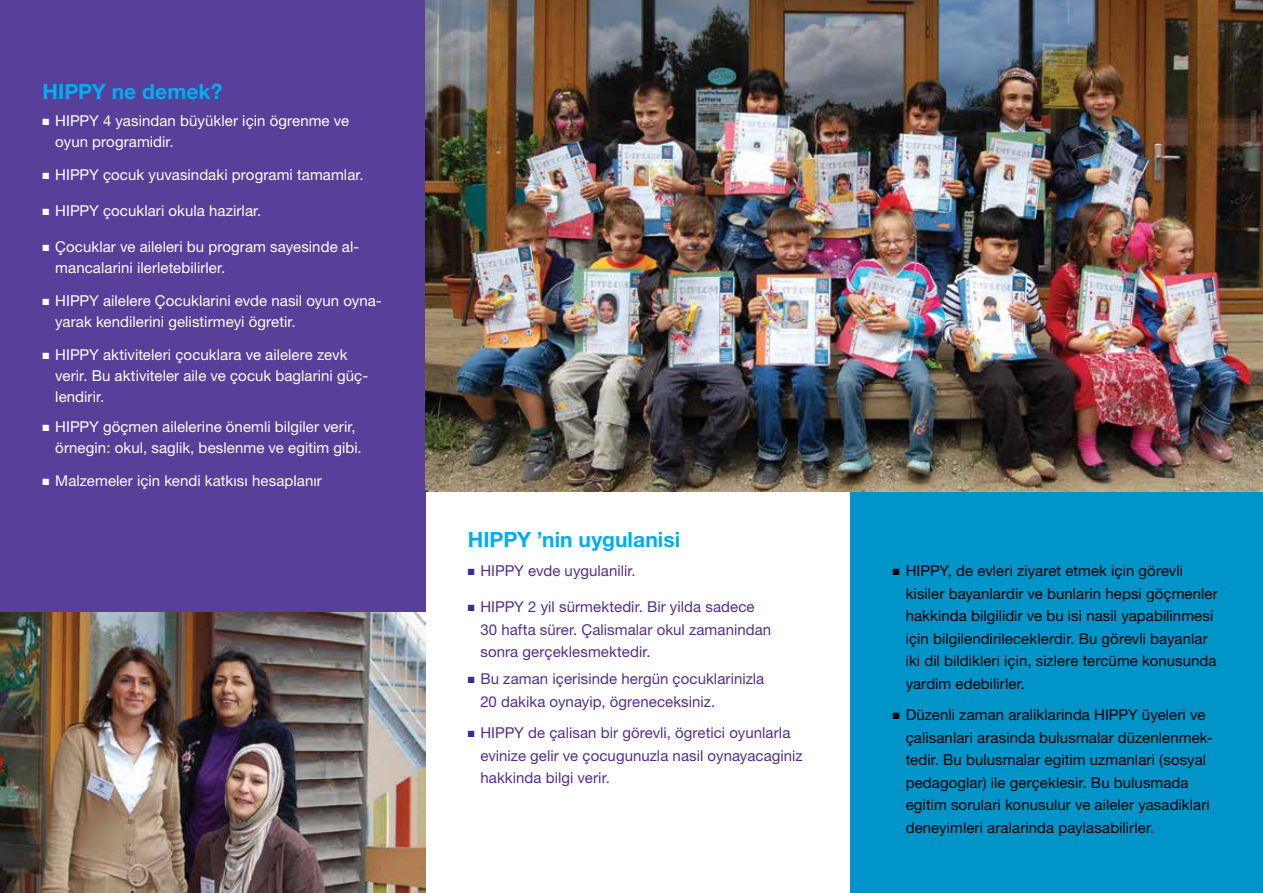
<style>
.page{position:relative;width:1263px;height:893px;background:#fff}
.page>*{position:absolute;margin:0;border:0;box-sizing:border-box;transform-origin:0 0}
.t1{font:700 21px "Helvetica Neue";letter-spacing:.005em;color:#00aeef}
.t2{font:15px/21px "Helvetica Neue";letter-spacing:.005em;color:#fff}
.t3{font:15px/22.5px "Helvetica Neue";letter-spacing:.005em;color:#000}
.t4{font:15px/22.5px "Helvetica Neue";letter-spacing:.005em;color:#552e8a}
.s1{color:#2e3092}
</style>
<div class="page">
<div style="left:850px;top:491px;width:413px;height:402px;background:#0094c9"></div>
<div style="left:0;top:0;width:425px;height:612px;background:#583f99"></div>
<img style="left:425px;top:0;width:838px;height:491px">
<img style="left:0;top:612px;width:425px;height:281px">
<h1 class="t1" style="left:43px;top:79px;width:182px">HIPPY ne demek?</h1>
<p class="t2" style="left:55px;top:110px;width:295px;text-indent:-13px">■ HIPPY 4 yasindan büyükler için ögrenme ve oyun programidir.</p>
<p class="t2" style="left:43px;top:164px;width:323px">■ HIPPY çocuk yuvasindaki programi tamamlar.</p>
<p class="t2" style="left:43px;top:200px;width:220px">■ HIPPY çocuklari okula hazirlar.</p>
<p class="t2" style="left:55px;top:236px;width:306px;text-indent:-13px">■ Çocuklar ve aileleri bu program sayesinde al&shy;mancalarini ilerletebilirler.</p>
<p class="t2" style="left:55px;top:290px;width:328px;text-indent:-13px">■ HIPPY ailelere Çocuklarini evde nasil oyun oyna&shy;yarak kendilerini gelistirmeyi ögretir.</p>
<p class="t2" style="left:55px;top:344px;width:314px;text-indent:-13px">■ HIPPY aktiviteleri çocuklara ve ailelere zevk verir. Bu aktiviteler aile ve çocuk baglarini güç&shy;lendirir.</p>
<p class="t2" style="left:55px;top:416px;width:308px;text-indent:-13px">■ HIPPY göçmen ailelerine önemli bilgiler verir, örnegin: okul, saglik, beslenme ve egitim gibi.</p>
<p class="t2" style="left:43px;top:470px;width:281px">■ Malzemeler için kendi katkısı hesaplanır</p>
<h1 class="t1" style="left:468px;top:526px;width:214px">HIPPY ’nin uygulanisi</h1>
<p class="t4" style="left:468px;top:559px;width:169px"><span class="s1">■</span> HIPPY evde uygulanilir.</p>
<p class="t4" style="left:480px;top:595px;width:292px;text-indent:-13px"><span class="s1">■</span> HIPPY 2 yil sürmektedir. Bir yilda sadece<br>30 hafta sürer. Çalismalar okul zamanindan sonra gerçeklesmektedir.</p>
<p class="t4" style="left:480px;top:667px;width:285px;text-indent:-13px"><span class="s1">■</span> Bu zaman içerisinde hergün çocuklarinizla<br>20 dakika oynayip, ögreneceksiniz.</p>
<p class="t4" style="left:480px;top:721px;width:324px;text-indent:-13px"><span class="s1">■</span> HIPPY de çalisan bir görevli, ögretici oyunlarla evinize gelir ve çocugunuzla nasil oynayacaginiz hakkinda bilgi verir.</p>
<p class="t3" style="left:906px;top:559px;width:314px;text-indent:-13px">■ HIPPY‚ de evleri ziyaret etmek için görevli kisiler bayanlardir ve bunlarin hepsi göçmenler hakkinda bilgilidir ve bu isi nasil yapabilinmesi için bilgilendirileceklerdir. Bu görevli bayanlar iki dil bildikleri için, sizlere tercüme konusunda yardim edebilirler.</p>
<p class="t3" style="left:906px;top:703px;width:309px;text-indent:-13px">■ Düzenli zaman araliklarinda HIPPY üyeleri ve çalisanlari arasinda bulusmalar düzenlenmek&shy;tedir. Bu bulusmalar egitim uzmanlari (sosyal pedagoglar) ile gerçeklesir. Bu bulusmada egitim sorulari konusulur ve aileler yasadiklari deneyimleri aralarinda paylasabilirler.</p>
</div>
